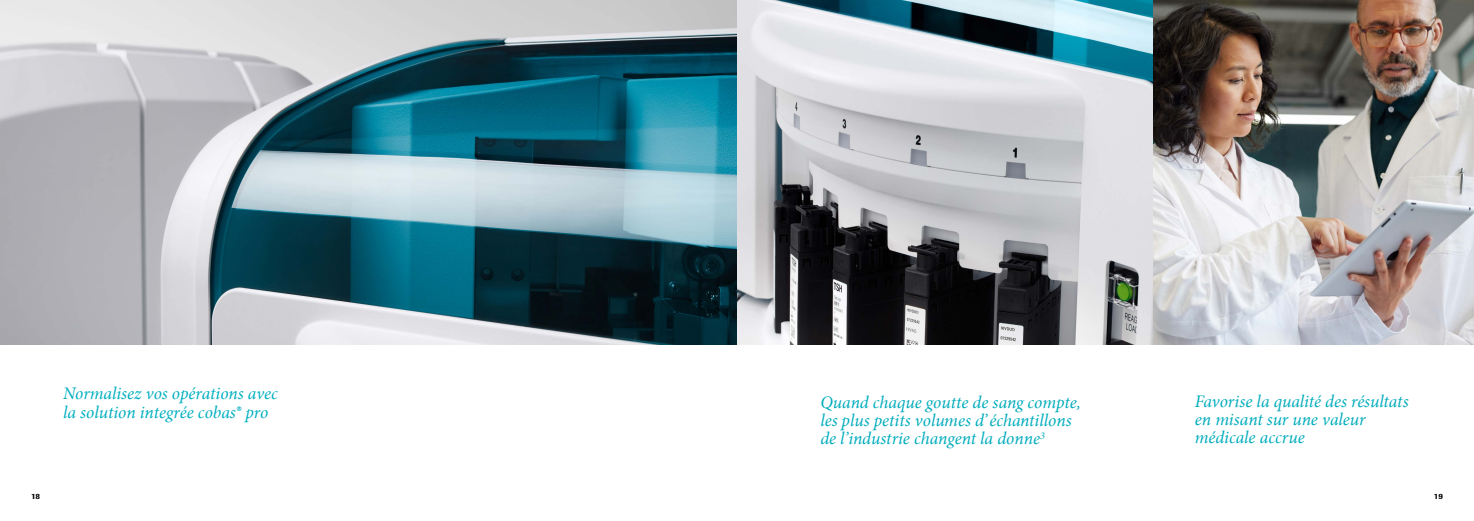
<style>
.page{position:relative;width:1474px;height:521px;background:#fff}
.page>*{position:absolute;margin:0;border:0;box-sizing:border-box;transform-origin:0 0}
.t1{font:italic 17.5px/18.4px "Minion";color:#00acbc}
.t2{font:italic 17.5px/18.4px "Minion";color:#00afbf}
.t3{font:500 7.88px "Imago";color:#000}
</style>
<div class="page">
<img style="left:0;top:0;width:1473px;height:344px">
<p class="t2" style="left:63px;top:384px;width:216px">Normalisez vos opérations avec la solution integrée cobas® pro</p>
<p class="t1" style="left:820px;top:393px;width:262px">Quand chaque goutte de sang compte, les plus petits volumes d’ échantillons de l’industrie changent la donne<sup>3</sup></p>
<p class="t1" style="left:1194px;top:392px;width:215px">Favorise la qualité des résultats en misant sur une valeur médicale accrue</p>
<p class="t3" style="left:31px;top:491px;width:11px">18</p>
<p class="t3" style="left:1433px;top:491px;width:11px">19</p>
</div>
